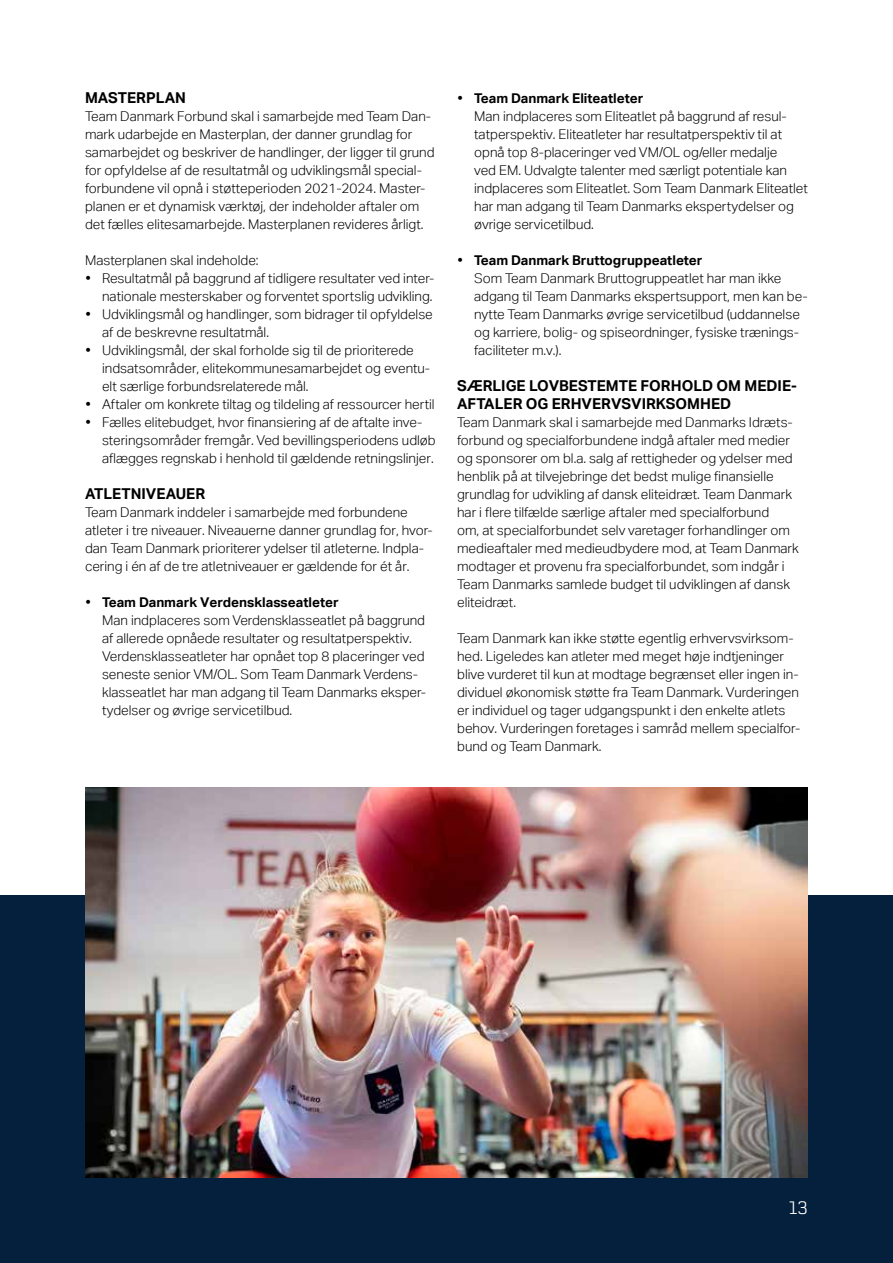
<style>
.page{position:relative;width:893px;height:1263px;background:#fff}
.page>*{position:absolute;margin:0;border:0;box-sizing:border-box;transform-origin:0 0}
.t1{font:18px "Team Danmark 4";color:#fff}
.t2{font:700 15px/18px "Aktiv Grotesk";color:#000}
.t3{font:300 13.5px/18px "Aktiv Grotesk";color:#000}
.s1{font-weight:700}
</style>
<div class="page">
<div style="left:0;top:895px;width:893px;height:368px;background:#05203c"></div>
<img style="left:85px;top:787px;width:723px;height:391px">
<p class="t2" style="left:85px;top:88px;width:102px">MASTERPLAN</p>
<p class="t3" style="left:85px;top:107px;width:351px">Team Danmark Forbund skal i samarbejde med Team Dan&shy;mark udarbejde en Masterplan, der danner grundlag for samarbejdet og beskriver de handlinger, der ligger til grund for opfyldelse af de resultatmål og udviklingsmål special&shy;forbundene vil opnå i støtteperioden 2021-2024. Master&shy;planen er et dynamisk værktøj, der indeholder aftaler om det fælles elitesamarbejde. Masterplanen revideres årligt.</p>
<p class="t3" style="left:85px;top:251px;width:175px">Masterplanen skal indeholde:</p>
<p class="t3" style="left:85px;top:269px;width:351px;text-align:right">• Resultatmål på baggrund af tidligere resultater ved inter&shy;nationale mesterskaber og forventet sportslig udvikling.</p>
<p class="t3" style="left:102px;top:305px;width:332px;text-indent:-17px">• Udviklingsmål og handlinger, som bidrager til opfyldelse af de beskrevne resultatmål.</p>
<p class="t3" style="left:102px;top:341px;width:330px;text-indent:-17px">• Udviklingsmål, der skal forholde sig til de prioriterede indsatsområder, elitekommunesamarbejdet og eventu&shy;elt særlige forbundsrelaterede mål.</p>
<p class="t3" style="left:85px;top:395px;width:351px">• Aftaler om konkrete tiltag og tildeling af ressourcer hertil</p>
<p class="t3" style="left:102px;top:413px;width:335px;text-indent:-17px">• Fælles elitebudget, hvor finansiering af de aftalte inve&shy;steringsområder fremgår. Ved bevillingsperiodens udløb aflægges regnskab i henhold til gældende retningslinjer.</p>
<p class="t2" style="left:85px;top:484px;width:122px">ATLETNIVEAUER</p>
<p class="t3" style="left:85px;top:503px;width:349px">Team Danmark inddeler i samarbejde med forbundene atleter i tre niveauer. Niveauerne danner grundlag for, hvor&shy;dan Team Danmark prioriterer ydelser til atleterne. Indpla&shy;cering i én af de tre atletniveauer er gældende for ét år.</p>
<p class="t3" style="left:102px;top:593px;width:326px;text-indent:-17px">• <span class="s1">Team Danmark Verdensklasseatleter<br></span>Man indplaceres som Verdensklasseatlet på baggrund af allerede opnåede resultater og resultatperspektiv.<br>Verdensklasseatleter har opnået top 8 placeringer ved seneste senior VM/OL. Som Team Danmark Verdens&shy;klasseatlet har man adgang til Team Danmarks eksper&shy;tydelser og øvrige servicetilbud.</p>
<p class="t3" style="left:474px;top:89px;width:335px;text-indent:-17px">• <span class="s1">Team Danmark Eliteatleter<br></span>Man indplaceres som Eliteatlet på baggrund af resul&shy;tatperspektiv. Eliteatleter har resultatperspektiv til at opnå top 8-placeringer ved VM/OL og/eller medalje<br>ved EM. Udvalgte talenter med særligt potentiale kan indplaceres som Eliteatlet. Som Team Danmark Eliteatlet har man adgang til Team Danmarks ekspertydelser og øvrige servicetilbud.</p>
<p class="t3" style="left:474px;top:251px;width:335px;text-indent:-17px">• <span class="s1">Team Danmark Bruttogruppeatleter<br></span>Som Team Danmark Bruttogruppeatlet har man ikke adgang til Team Danmarks ekspertsupport, men kan be&shy;nytte Team Danmarks øvrige servicetilbud (uddannelse og karriere, bolig- og spiseordninger, fysiske trænings&shy;faciliteter m.v.).</p>
<p class="t2" style="left:457px;top:376px;width:341px">SÆRLIGE LOVBESTEMTE FORHOLD OM MEDIE-<br>AFTALER OG ERHVERVSVIRKSOMHED</p>
<p class="t3" style="left:457px;top:413px;width:343px">Team Danmark skal i samarbejde med Danmarks Idræts&shy;forbund og specialforbundene indgå aftaler med medier og sponsorer om bl.a. salg af rettigheder og ydelser med henblik på at tilvejebringe det bedst mulige finansielle grundlag for udvikling af dansk eliteidræt. Team Danmark har i flere tilfælde særlige aftaler med specialforbund<br>om, at specialforbundet selv varetager forhandlinger om medieaftaler med medieudbydere mod, at Team Danmark modtager et provenu fra specialforbundet, som indgår i Team Danmarks samlede budget til udviklingen af dansk eliteidræt.</p>
<p class="t3" style="left:457px;top:629px;width:345px">Team Danmark kan ikke støtte egentlig erhvervsvirksom&shy;hed. Ligeledes kan atleter med meget høje indtjeninger blive vurderet til kun at modtage begrænset eller ingen in&shy;dividuel økonomisk støtte fra Team Danmark. Vurderingen er individuel og tager udgangspunkt i den enkelte atlets behov. Vurderingen foretages i samråd mellem specialfor&shy;bund og Team Danmark.</p>
<h1 class="t1" style="left:789px;top:1199px;width:21px">13</h1>
</div>
